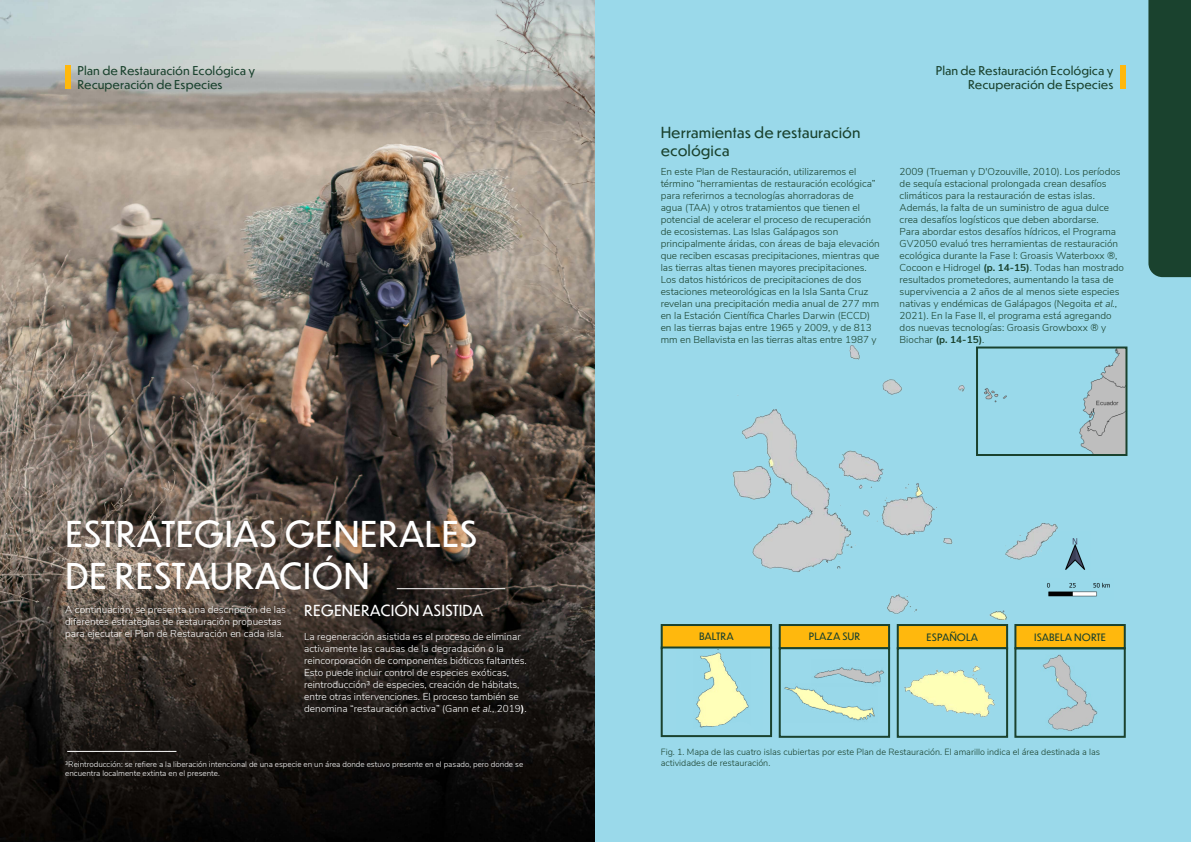
<style>
.page{position:relative;width:1191px;height:842px;background:#fff}
.page>*{position:absolute;margin:0;border:0;box-sizing:border-box;transform-origin:0 0}
.t1{font:35px/42px "Dunbar Text";color:#fff}
.t2{font:15px/18px "Dunbar Text";color:#1a422e}
.t3{font:15px "Dunbar Text";color:#fff}
.t4{font:12px/14.4px "Dunbar Text";color:#1a422e}
.t5{font:300 10px/12px "Nunito Sans";color:#1a422e}
.t6{font:300 10px/12px "Nunito Sans";color:#fff}
.t7{font:10px "Dunbar Text";color:#1a422e}
.t8{font:300 9px/10.8px "Nunito Sans";color:#1a422e}
.t9{font:300 8px/9.6px "Nunito Sans";color:#fff}
.s1{font-style:italic}
.s2{font-weight:700}
</style>
<div class="page">
<img style="left:0;top:0;width:595px;height:842px">
<hr style="left:397px;top:588px;width:108px;height:1px;background:#fff">
<div style="left:65px;top:65px;width:5px;height:24px;background:#ffb80d"></div>
<div style="left:595px;top:0;width:596px;height:842px;background:#9ad9ea"></div>
<div style="left:1120px;top:65px;width:5px;height:24px;background:#ffb80d"></div>
<div style="left:1148px;top:0;width:43px;height:277px;background:#1a422e"></div>
<div style="left:660px;top:624px;width:112px;height:25px;background:#ffb80d;border:2px solid #1a422e"></div>
<div style="left:778px;top:624px;width:112px;height:25px;background:#ffb80d;border:2px solid #1a422e"></div>
<div style="left:896px;top:624px;width:112px;height:25px;background:#ffb80d;border:2px solid #1a422e"></div>
<div style="left:1014px;top:624px;width:111px;height:25px;background:#ffb80d;border:2px solid #1a422e"></div>
<img style="left:732px;top:345px;width:326px;height:274px">
<img style="left:1040px;top:579px;width:70px;height:21px">
<img style="left:1065px;top:538px;width:21px;height:32px">
<img style="left:904px;top:666px;width:91px;height:52px">
<div style="left:896px;top:647px;width:112px;height:91px;border:2px solid #1a422e"></div>
<img style="left:814px;top:667px;width:70px;height:17px">
<img style="left:784px;top:686px;width:91px;height:35px">
<div style="left:778px;top:647px;width:112px;height:91px;border:2px solid #1a422e"></div>
<svg style="left:975px;top:345px;width:153px;height:112px"></svg>
<img style="left:1042px;top:654px;width:56px;height:77px">
<div style="left:1014px;top:647px;width:111px;height:91px;border:2px solid #1a422e"></div>
<img style="left:695px;top:649px;width:54px;height:71px">
<div style="left:660px;top:646px;width:112px;height:91px;border:2px solid #1a422e"></div>
<svg style="left:688px;top:720px;width:75px;height:17px"></svg>
<hr style="left:68px;top:751px;width:108px;height:1px;background:#fff">
<p class="t4" style="left:77px;top:62px;width:179px">Plan de Restauración Ecológica y<br>Recuperación de Especies</p>
<p class="t4" style="left:935px;top:62px;width:179px;text-align:right">Plan de Restauración Ecológica y<br>Recuperación de Especies</p>
<h2 class="t2" style="left:660px;top:123px;width:201px">Herramientas de restauración ecológica</h2>
<h1 class="t1" style="left:65px;top:512px;width:414px">ESTRATEGIAS GENERALES<br>DE RESTAURACIÓN</h1>
<p class="t6" style="left:65px;top:603px;width:222px">A continuación, se presenta una descripción de las diferentes estrategias de restauración propuestas para ejecutar el Plan de Restauración en cada isla.</p>
<h2 class="t3" style="left:304px;top:599px;width:181px">REGENERACIÓN ASISTIDA</h2>
<p class="t6" style="left:304px;top:630px;width:224px">La regeneración asistida es el proceso de eliminar activamente las causas de la degradación o la reincorporación de componentes bióticos faltantes.<br>Esto puede incluir control de especies exóticas, reintroducción3 de especies, creación de hábitats, entre otras intervenciones. El proceso también se denomina “restauración activa” (Gann <span class="s1">et al.</span>, 2019<span class="s2">)</span>.</p>
<p class="t9" style="left:65px;top:759px;width:459px">3Reintroducción: se refiere a la liberación intencional de una especie en un área donde estuvo presente en el pasado, pero donde se encuentra localmente extinta en el presente.</p>
<p class="t5" style="left:660px;top:164px;width:220px">En este Plan de Restauración, utilizaremos el término “herramientas de restauración ecológica” para referirnos a tecnologías ahorradoras de<br>agua (TAA) y otros tratamientos que tienen el potencial de acelerar el proceso de recuperación de ecosistemas. Las Islas Galápagos son principalmente áridas, con áreas de baja elevación que reciben escasas precipitaciones, mientras que las tierras altas tienen mayores precipitaciones.<br>Los datos históricos de precipitaciones de dos estaciones meteorológicas en la Isla Santa Cruz revelan una precipitación media anual de 277 mm en la Estación Científica Charles Darwin (ECCD) en las tierras bajas entre 1965 y 2009, y de 813 mm en Bellavista en las tierras altas entre 1987 y</p>
<p class="t5" style="left:899px;top:164px;width:226px">2009 (Trueman y D'Ozouville, 2010). Los períodos de sequía estacional prolongada crean desafíos climáticos para la restauración de estas islas.<br>Además, la falta de un suministro de agua dulce crea desafíos logísticos que deben abordarse.<br>Para abordar estos desafíos hídricos, el Programa GV2050 evaluó tres herramientas de restauración ecológica durante la Fase I: Groasis Waterboxx ®, Cocoon e Hidrogel <span class="s2">(p. 14-15)</span>. Todas han mostrado resultados prometedores, aumentando la tasa de supervivencia a 2 años de al menos siete especies nativas y endémicas de Galápagos (Negoita <span class="s1">et al.</span>, 2021). En la Fase II, el programa está agregando dos nuevas tecnologías: Groasis Growboxx ® y Biochar <span class="s2">(p. 14-15)</span>.</p>
<p class="t7" style="left:699px;top:629px;width:36px">BALTRA</p>
<p class="t7" style="left:809px;top:629px;width:53px">PLAZA SUR</p>
<p class="t7" style="left:926px;top:630px;width:53px">ESPAÑOLA</p>
<p class="t7" style="left:1034px;top:630px;width:73px">ISABELA NORTE</p>
<p class="t8" style="left:660px;top:746px;width:441px">Fig. 1. Mapa de las cuatro islas cubiertas por este Plan de Restauración. El amarillo indica el área destinada a las actividades de restauración.</p>
</div>
